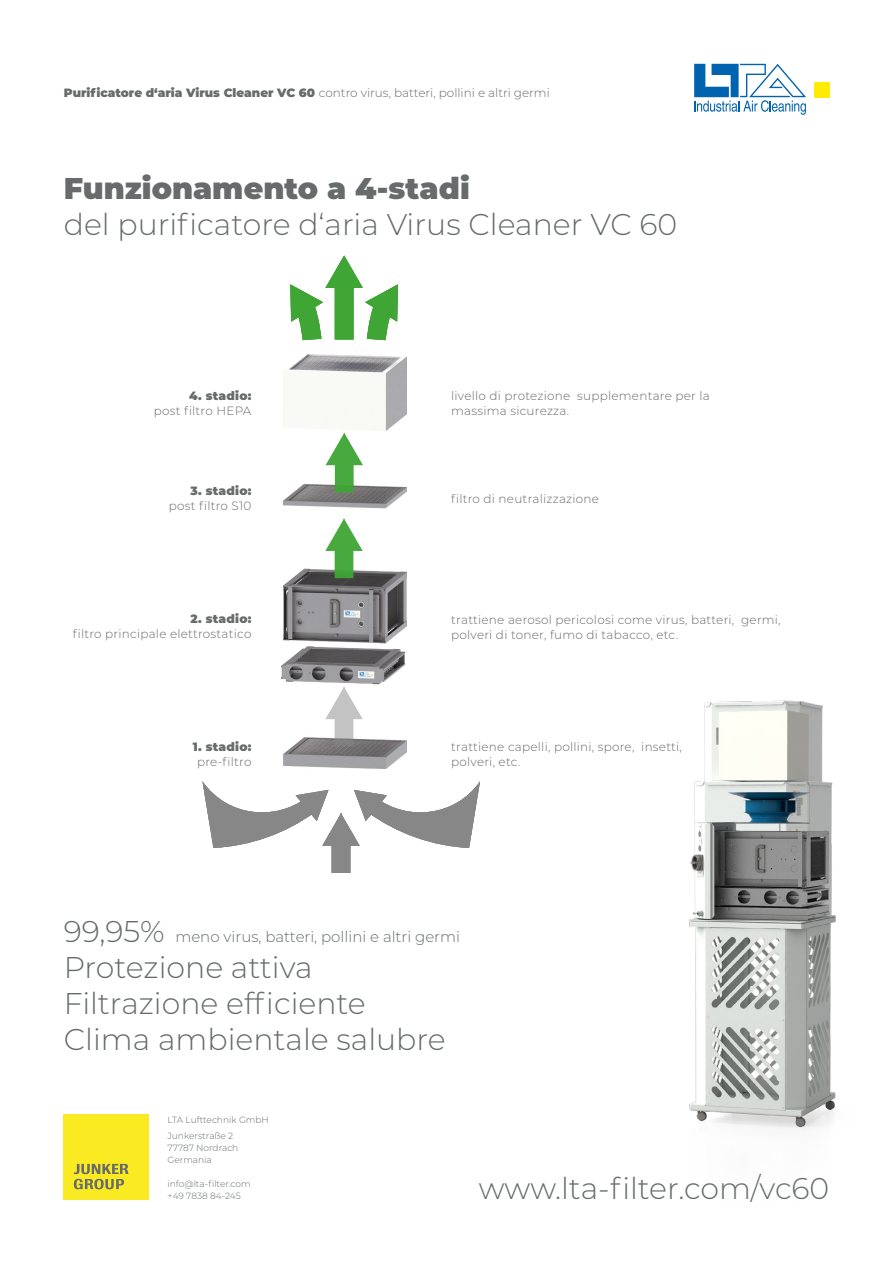
<style>
.page{position:relative;width:893px;height:1263px;background:#fff}
.page>*{position:absolute;margin:0;border:0;box-sizing:border-box;transform-origin:0 0}
.t1{font:300 30px/36px "Montserrat";color:#676b6b}
.t2{font:900 30px "Montserrat";color:#676b6b}
.t3{font:300 15px "Montserrat";color:#676b6b}
.t4{font:300 12px/15px "Montserrat";letter-spacing:.02em;color:#676b6b}
.t5{font:300 12px "Montserrat";color:#676b6b}
.t6{font:900 12px "Montserrat";letter-spacing:.02em;color:#676b6b}
.t7{font:300 9px/12px "Montserrat";color:#676b6b}
.s1{font-weight:900}
.s2{font-size:30px}
</style>
<div class="page">
<svg style="left:694px;top:64px;width:112px;height:51px"></svg>
<div style="left:814px;top:82px;width:15px;height:15px;background:#ffec00"></div>
<img style="left:94px;top:700px;width:742px;height:500px">
<img style="left:281px;top:358px;width:126px;height:410px">
<div style="left:332px;top:840px;width:18px;height:33px;background:#878787"></div>
<svg style="left:202px;top:781px;width:278px;height:67px"></svg>
<svg style="left:290px;top:255px;width:117px;height:103px"></svg>
<svg style="left:335px;top:719px;width:18px;height:27px"></svg>
<svg style="left:325px;top:687px;width:38px;height:32px"></svg>
<div style="left:335px;top:545px;width:18px;height:33px;background:#48a93f"></div>
<svg style="left:325px;top:519px;width:38px;height:32px"></svg>
<div style="left:335px;top:460px;width:19px;height:32px;background:#48a93f"></div>
<svg style="left:326px;top:433px;width:37px;height:32px"></svg>
<div style="left:64px;top:1114px;width:85px;height:85px;background:#faea22"></div>
<svg style="left:74px;top:1164px;width:55px;height:25px"></svg>
<p class="t5" style="left:64px;top:84px;width:488px"><span class="s1">Purificatore d‘aria Virus Cleaner VC 60</span> contro virus, batteri, pollini e altri germi</p>
<h1 class="t2" style="left:64px;top:166px;width:407px">Funzionamento a 4-stadi</h1>
<h1 class="t1" style="left:64px;top:206px;width:615px">del purificatore d‘aria Virus Cleaner VC 60</h1>
<p class="t6" style="left:189px;top:386px;width:64px">4. stadio:</p>
<p class="t4" style="left:154px;top:403px;width:99px">post filtro HEPA</p>
<p class="t4" style="left:451px;top:388px;width:260px">livello di protezione supplementare per la massima sicurezza.</p>
<p class="t6" style="left:190px;top:482px;width:63px">3. stadio:</p>
<p class="t4" style="left:169px;top:498px;width:84px">post filtro S10</p>
<p class="t4" style="left:451px;top:491px;width:149px">filtro di neutralizzazione</p>
<p class="t6" style="left:190px;top:610px;width:63px">2. stadio:</p>
<p class="t4" style="left:73px;top:626px;width:180px">filtro principale elettrostatico</p>
<p class="t4" style="left:451px;top:611px;width:331px">trattiene aerosol pericolosi come virus, batteri, germi, polveri di toner, fumo di tabacco, etc.</p>
<p class="t6" style="left:193px;top:737px;width:60px">1. stadio:</p>
<p class="t4" style="left:197px;top:753px;width:56px">pre-filtro</p>
<p class="t4" style="left:451px;top:738px;width:232px">trattiene capelli, pollini, spore, insetti, polveri, etc.</p>
<p class="t3" style="left:64px;top:927px;width:398px"><span class="s2">99,95%</span> meno virus, batteri, pollini e altri germi</p>
<h1 class="t1" style="left:64px;top:948px;width:384px">Protezione attiva<br>Filtrazione efficiente<br>Clima ambientale salubre</h1>
<p class="t7" style="left:168px;top:1111px;width:103px;line-height:16.2px">LTA Lufttechnik GmbH<br>Junkerstraße 2</p>
<p class="t7" style="left:168px;top:1142px;width:72px">77787 Nordrach<br>Germania</p>
<p class="t7" style="left:168px;top:1178px;width:85px">info@lta-filter.com +49 7838 84-245</p>
<h1 class="t1" style="left:479px;top:1169px;width:352px">www.lta-filter.com/vc60</h1>
</div>
